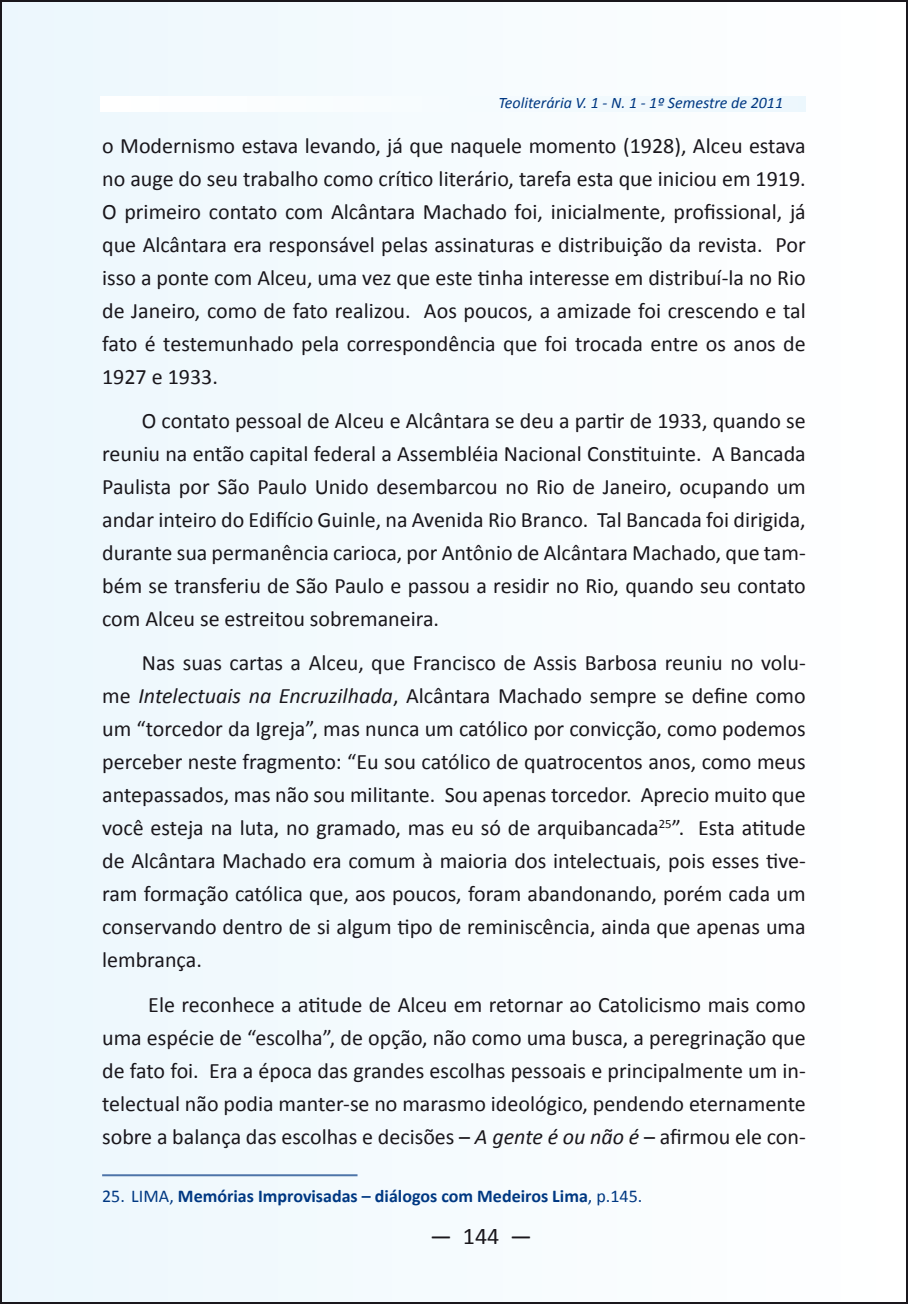
<style>
.page{position:relative;width:908px;height:1304px;background:#fff}
.page>*{position:absolute;margin:0;border:0;box-sizing:border-box;transform-origin:0 0}
.t1{font:24px "Calibri";color:#1a171c}
.t2{font:22px/33px "Calibri";color:#1a171c;text-align:justify}
.t3{font:700 18px "Calibri";color:#003882}
.t4{font:italic 16px "Calibri";color:#003882}
.s1{font-style:italic}
.s2{font-weight:400}
</style>
<div class="page">
<div style="left:1px;top:1px;width:905px;height:1302px;background:#f5fbfe"></div>
<hr style="left:102px;top:1174px;width:255px;height:2px;background:#4d74a8">
<p class="t4" style="left:498px;top:93px;width:286px">Teoliterária V. 1 - N. 1 - 1º Semestre de 2011</p>
<p class="t2" style="left:102px;top:128px;width:704px">o Modernismo estava levando, já que naquele momento (1928), Alceu estava no auge do seu trabalho como crítico literário, tarefa esta que iniciou em 1919.<br>O primeiro contato com Alcântara Machado foi, inicialmente, profissional, já que Alcântara era responsável pelas assinaturas e distribuição da revista. Por isso a ponte com Alceu, uma vez que este tinha interesse em distribuí-la no Rio de Janeiro, como de fato realizou. Aos poucos, a amizade foi crescendo e tal fato é testemunhado pela correspondência que foi trocada entre os anos de 1927 e 1933.</p>
<p class="t2" style="left:102px;top:403px;width:705px;text-indent:40px">O contato pessoal de Alceu e Alcântara se deu a partir de 1933, quando se reuniu na então capital federal a Assembléia Nacional Constituinte. A Bancada Paulista por São Paulo Unido desembarcou no Rio de Janeiro, ocupando um andar inteiro do Edifício Guinle, na Avenida Rio Branco. Tal Bancada foi dirigida, durante sua permanência carioca, por Antônio de Alcântara Machado, que tam&shy;bém se transferiu de São Paulo e passou a residir no Rio, quando seu contato com Alceu se estreitou sobremaneira.</p>
<p class="t2" style="left:102px;top:645px;width:704px;text-indent:40px">Nas suas cartas a Alceu, que Francisco de Assis Barbosa reuniu no volu&shy;me <span class="s1">Intelectuais na Encruzilhada</span>, Alcântara Machado sempre se define como um “torcedor da Igreja”, mas nunca um católico por convicção, como podemos perceber neste fragmento: “Eu sou católico de quatrocentos anos, como meus antepassados, mas não sou militante. Sou apenas torcedor. Aprecio muito que você esteja na luta, no gramado, mas eu só de arquibancada<sup>25</sup>”. Esta atitude de Alcântara Machado era comum à maioria dos intelectuais, pois esses tive&shy;ram formação católica que, aos poucos, foram abandonando, porém cada um conservando dentro de si algum tipo de reminiscência, ainda que apenas uma lembrança.</p>
<p class="t2" style="left:102px;top:987px;width:704px;text-indent:46px">Ele reconhece a atitude de Alceu em retornar ao Catolicismo mais como uma espécie de “escolha”, de opção, não como uma busca, a peregrinação que de fato foi. Era a época das grandes escolhas pessoais e principalmente um in&shy;telectual não podia manter-se no marasmo ideológico, pendendo eternamente sobre a balança das escolhas e decisões – <span class="s1">A gente é ou não é</span> – afirmou ele con-</p>
<p class="t3" style="left:102px;top:1185px;width:541px"><span class="s2">25. LIMA,</span> Memórias Improvisadas – diálogos com Medeiros Lima<span class="s2">, p.145.</span></p>
<p class="t1" style="left:430px;top:1221px;width:103px">— 144 —</p>
</div>
